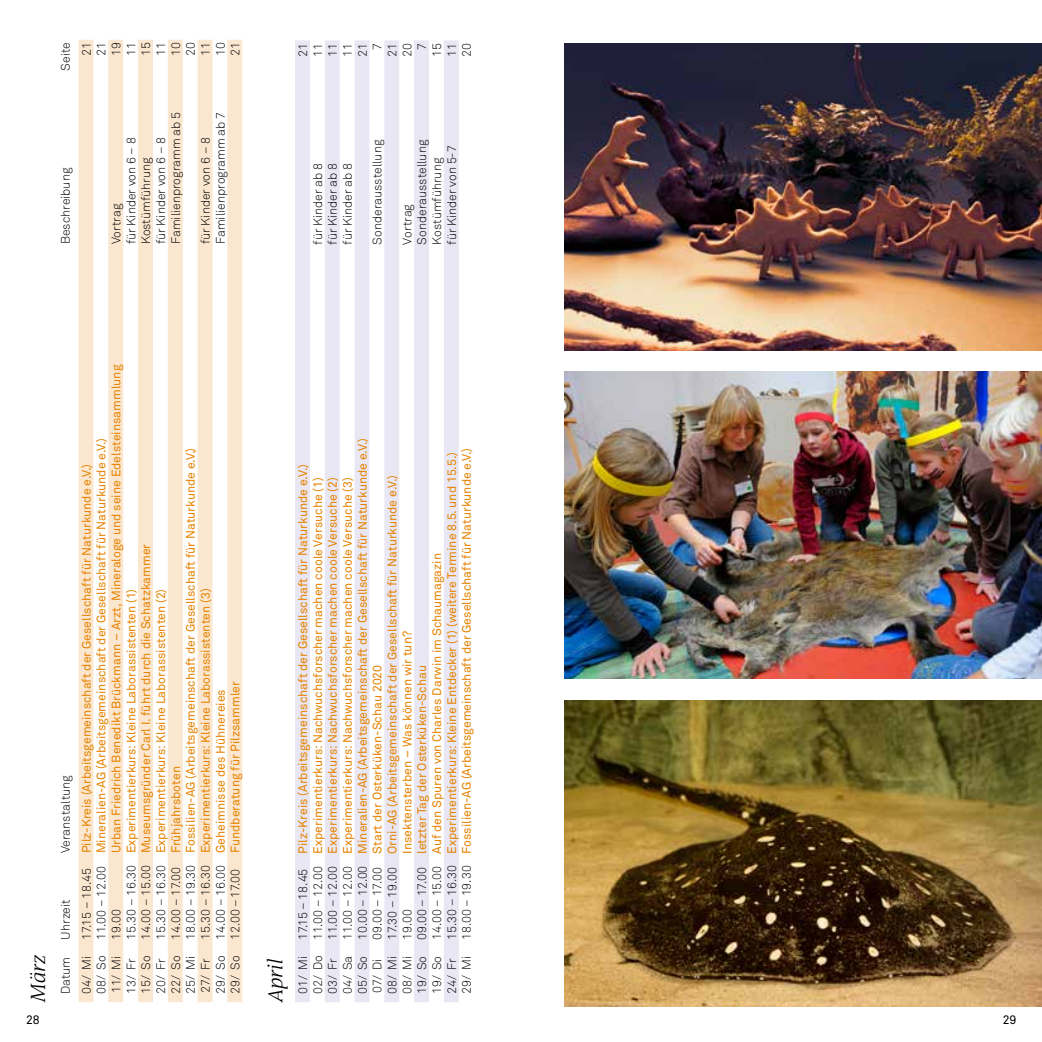
<style>
.page{position:relative;width:1042px;height:1042px;background:#fff}
.page>*{position:absolute;margin:0;border:0;box-sizing:border-box;transform-origin:0 0}
.t1{font:italic 300 21px "The Antiqua B W3";color:#000}
.t2{font:12.25px "Akkurat";color:#e68200}
.t3{font:300 12.25px "Akkurat";color:#000}
.t4{font:12.25px "Akkurat";color:#000}
.s1{font-weight:300;color:#000}
</style>
<div class="page">
<img style="left:564px;top:44px;width:478px;height:306px">
<img style="left:564px;top:700px;width:478px;height:306px">
<img style="left:564px;top:372px;width:478px;height:306px">
<svg style="left:79px;top:40px;width:163px;height:962px;fill:#fbe7d0"></svg>
<svg style="left:295px;top:40px;width:164px;height:962px;fill:#e8e7f3"></svg>
<p class="t3" style="left:58px;top:71px;width:30px;rotate:-90deg">Seite</p>
<p class="t3" style="left:213px;top:56px;width:15px;rotate:-90deg">10</p>
<p class="t3" style="left:183px;top:56px;width:15px;rotate:-90deg">20</p>
<p class="t3" style="left:168px;top:56px;width:15px;rotate:-90deg">10</p>
<p class="t3" style="left:139px;top:56px;width:15px;rotate:-90deg">15</p>
<p class="t3" style="left:109px;top:56px;width:15px;rotate:-90deg">19</p>
<p class="t3" style="left:228px;top:56px;width:15px;rotate:-90deg">21</p>
<p class="t3" style="left:198px;top:56px;width:15px;rotate:-90deg">11</p>
<p class="t3" style="left:154px;top:56px;width:15px;rotate:-90deg">11</p>
<p class="t3" style="left:124px;top:56px;width:15px;rotate:-90deg">11</p>
<p class="t3" style="left:79px;top:56px;width:15px;rotate:-90deg">21</p>
<p class="t3" style="left:94px;top:56px;width:15px;rotate:-90deg">21</p>
<p class="t3" style="left:58px;top:244px;width:78px;rotate:-90deg">Beschreibung</p>
<p class="t3" style="left:168px;top:244px;width:134px;rotate:-90deg">Familienprogramm ab 5</p>
<p class="t3" style="left:154px;top:244px;width:108px;rotate:-90deg">für Kinder von 6 – 8</p>
<p class="t3" style="left:124px;top:244px;width:108px;rotate:-90deg">für Kinder von 6 – 8</p>
<p class="t3" style="left:139px;top:244px;width:88px;rotate:-90deg">Kostümführung</p>
<p class="t3" style="left:109px;top:244px;width:42px;rotate:-90deg">Vortrag</p>
<p class="t3" style="left:213px;top:244px;width:134px;rotate:-90deg">Familienprogramm ab 7</p>
<p class="t3" style="left:198px;top:244px;width:108px;rotate:-90deg">für Kinder von 6 – 8</p>
<p class="t3" style="left:430px;top:57px;width:15px;rotate:-90deg">15</p>
<p class="t3" style="left:400px;top:57px;width:15px;rotate:-90deg">20</p>
<p class="t3" style="left:459px;top:57px;width:15px;rotate:-90deg">20</p>
<p class="t3" style="left:370px;top:50px;width:8px;rotate:-90deg">7</p>
<p class="t3" style="left:415px;top:50px;width:8px;rotate:-90deg">7</p>
<p class="t3" style="left:296px;top:57px;width:15px;rotate:-90deg">21</p>
<p class="t3" style="left:311px;top:57px;width:15px;rotate:-90deg">11</p>
<p class="t3" style="left:325px;top:57px;width:15px;rotate:-90deg">11</p>
<p class="t3" style="left:340px;top:57px;width:15px;rotate:-90deg">11</p>
<p class="t3" style="left:355px;top:57px;width:15px;rotate:-90deg">21</p>
<p class="t3" style="left:385px;top:57px;width:15px;rotate:-90deg">21</p>
<p class="t3" style="left:444px;top:57px;width:15px;rotate:-90deg">11</p>
<p class="t3" style="left:311px;top:245px;width:83px;rotate:-90deg">für Kinder ab 8</p>
<p class="t3" style="left:325px;top:245px;width:83px;rotate:-90deg">für Kinder ab 8</p>
<p class="t3" style="left:340px;top:245px;width:83px;rotate:-90deg">für Kinder ab 8</p>
<p class="t3" style="left:370px;top:245px;width:106px;rotate:-90deg">Sonderausstellung</p>
<p class="t3" style="left:415px;top:245px;width:106px;rotate:-90deg">Sonderausstellung</p>
<p class="t3" style="left:444px;top:245px;width:101px;rotate:-90deg">für Kinder von 5-7</p>
<p class="t3" style="left:430px;top:245px;width:88px;rotate:-90deg">Kostümführung</p>
<p class="t3" style="left:400px;top:245px;width:42px;rotate:-90deg">Vortrag</p>
<p class="t2" style="left:109px;top:853px;width:490px;rotate:-90deg">Urban Friedrich Benedikt Brückmann – Arzt, Mineraloge und seine Edelsteinsammlung</p>
<p class="t2" style="left:94px;top:939px;width:503px;rotate:-90deg"><span class="s1">11.00 – 12.00</span> Mineralien-AG (Arbeitsgemeinschaft der Gesellschaft für Naturkunde e.V.)</p>
<p class="t2" style="left:355px;top:940px;width:503px;rotate:-90deg"><span class="s1">10.00 – 12.00</span> Mineralien-AG (Arbeitsgemeinschaft der Gesellschaft für Naturkunde e.V.)</p>
<p class="t2" style="left:183px;top:939px;width:493px;rotate:-90deg"><span class="s1">18.00 – 19.30</span> Fossilien-AG (Arbeitsgemeinschaft der Gesellschaft für Naturkunde e.V.)</p>
<p class="t2" style="left:459px;top:940px;width:493px;rotate:-90deg"><span class="s1">18.00 – 19.30</span> Fossilien-AG (Arbeitsgemeinschaft der Gesellschaft für Naturkunde e.V.)</p>
<p class="t2" style="left:445px;top:940px;width:489px;rotate:-90deg"><span class="s1">15.30 – 16.30</span> Experimentierkurs: Kleine Entdecker (1) (weitere Termine 8.5. und 15.5.)</p>
<p class="t2" style="left:79px;top:939px;width:477px;rotate:-90deg"><span class="s1">17.15 – 18.45</span> Pilz-Kreis (Arbeitsgemeinschaft der Gesellschaft für Naturkunde e.V.)</p>
<p class="t2" style="left:296px;top:940px;width:477px;rotate:-90deg"><span class="s1">17.15 – 18.45</span> Pilz-Kreis (Arbeitsgemeinschaft der Gesellschaft für Naturkunde e.V.)</p>
<p class="t2" style="left:385px;top:940px;width:466px;rotate:-90deg"><span class="s1">17.30 – 19.00</span> Orni-AG (Arbeitsgemeinschaft der Gesellschaft für Naturkunde e.V.)</p>
<p class="t2" style="left:311px;top:994px;width:518px;rotate:-90deg"><span class="s1">02/ Do 11.00 – 12.00</span> Experimentierkurs: Nachwuchsforscher machen coole Versuche (1)</p>
<p class="t2" style="left:325px;top:940px;width:464px;rotate:-90deg"><span class="s1">11.00 – 12.00</span> Experimentierkurs: Nachwuchsforscher machen coole Versuche (2)</p>
<p class="t2" style="left:340px;top:940px;width:464px;rotate:-90deg"><span class="s1">11.00 – 12.00</span> Experimentierkurs: Nachwuchsforscher machen coole Versuche (3)</p>
<p class="t2" style="left:139px;top:939px;width:397px;rotate:-90deg"><span class="s1">14.00 – 15.00</span> Museumsgründer Carl I. führt durch die Schatzkammer</p>
<p class="t2" style="left:430px;top:940px;width:388px;rotate:-90deg"><span class="s1">14.00 – 15.00</span> Auf den Spuren von Charles Darwin im Schaumagazin</p>
<p class="t2" style="left:198px;top:939px;width:352px;rotate:-90deg"><span class="s1">15.30 – 16.30</span> Experimentierkurs: Kleine Laborassistenten (3)</p>
<p class="t2" style="left:154px;top:939px;width:352px;rotate:-90deg"><span class="s1">15.30 – 16.30</span> Experimentierkurs: Kleine Laborassistenten (2)</p>
<p class="t2" style="left:124px;top:939px;width:352px;rotate:-90deg"><span class="s1">15.30 – 16.30</span> Experimentierkurs: Kleine Laborassistenten (1)</p>
<p class="t2" style="left:400px;top:854px;width:224px;rotate:-90deg">Insektensterben – Was können wir tun?</p>
<p class="t2" style="left:370px;top:940px;width:277px;rotate:-90deg"><span class="s1">09.00 – 17.00</span> Start der Osterküken-Schau 2020</p>
<p class="t2" style="left:415px;top:940px;width:276px;rotate:-90deg"><span class="s1">09.00 – 17.00</span> letzter Tag der Osterküken-Schau</p>
<p class="t2" style="left:228px;top:853px;width:173px;rotate:-90deg">Fundberatung für Pilzsammler</p>
<p class="t2" style="left:213px;top:939px;width:252px;rotate:-90deg"><span class="s1">14.00 – 16.00</span> Geheimnisse des Hühnereies</p>
<p class="t2" style="left:169px;top:939px;width:175px;rotate:-90deg"><span class="s1">14.00 – 17.00</span> Frühjahrsboten</p>
<p class="t3" style="left:58px;top:853px;width:80px;rotate:-90deg">Veranstaltung</p>
<p class="t3" style="left:228px;top:939px;width:72px;rotate:-90deg">12.00–17.00</p>
<p class="t3" style="left:58px;top:939px;width:42px;rotate:-90deg">Uhrzeit</p>
<p class="t3" style="left:109px;top:939px;width:32px;rotate:-90deg">19.00</p>
<p class="t3" style="left:400px;top:940px;width:32px;rotate:-90deg">19.00</p>
<h1 class="t1" style="left:25px;top:1002px;width:49px;rotate:-90deg">März</h1>
<p class="t3" style="left:296px;top:993px;width:39px;rotate:-90deg">01/ Mi</p>
<p class="t3" style="left:340px;top:994px;width:40px;rotate:-90deg">04/ Sa</p>
<p class="t3" style="left:228px;top:993px;width:40px;rotate:-90deg">29/ So</p>
<p class="t3" style="left:213px;top:993px;width:40px;rotate:-90deg">29/ So</p>
<p class="t3" style="left:168px;top:994px;width:40px;rotate:-90deg">22/ So</p>
<p class="t3" style="left:139px;top:994px;width:40px;rotate:-90deg">15/ So</p>
<p class="t3" style="left:94px;top:994px;width:40px;rotate:-90deg">08/ So</p>
<p class="t3" style="left:355px;top:994px;width:40px;rotate:-90deg">05/ So</p>
<p class="t3" style="left:415px;top:994px;width:40px;rotate:-90deg">19/ So</p>
<p class="t3" style="left:430px;top:994px;width:40px;rotate:-90deg">19/ So</p>
<p class="t3" style="left:183px;top:994px;width:40px;rotate:-90deg">25/ Mi</p>
<p class="t3" style="left:109px;top:993px;width:39px;rotate:-90deg">11/ Mi</p>
<p class="t3" style="left:79px;top:994px;width:40px;rotate:-90deg">04/ Mi</p>
<p class="t3" style="left:385px;top:994px;width:39px;rotate:-90deg">08/ Mi</p>
<p class="t3" style="left:400px;top:994px;width:39px;rotate:-90deg">08/ Mi</p>
<p class="t3" style="left:459px;top:994px;width:39px;rotate:-90deg">29/ Mi</p>
<p class="t3" style="left:58px;top:994px;width:39px;rotate:-90deg">Datum</p>
<p class="t3" style="left:198px;top:993px;width:36px;rotate:-90deg">27/ Fr</p>
<p class="t3" style="left:154px;top:994px;width:37px;rotate:-90deg">20/ Fr</p>
<p class="t3" style="left:124px;top:994px;width:37px;rotate:-90deg">13/ Fr</p>
<p class="t3" style="left:325px;top:994px;width:37px;rotate:-90deg">03/ Fr</p>
<p class="t3" style="left:444px;top:994px;width:37px;rotate:-90deg">24/ Fr</p>
<h1 class="t1" style="left:262px;top:1002px;width:45px;rotate:-90deg">April</h1>
<p class="t3" style="left:370px;top:993px;width:36px;rotate:-90deg">07/ Di</p>
<p class="t4" style="left:26px;top:1012px;width:15px">28</p>
<p class="t4" style="left:1003px;top:1012px;width:15px">29</p>
</div>
